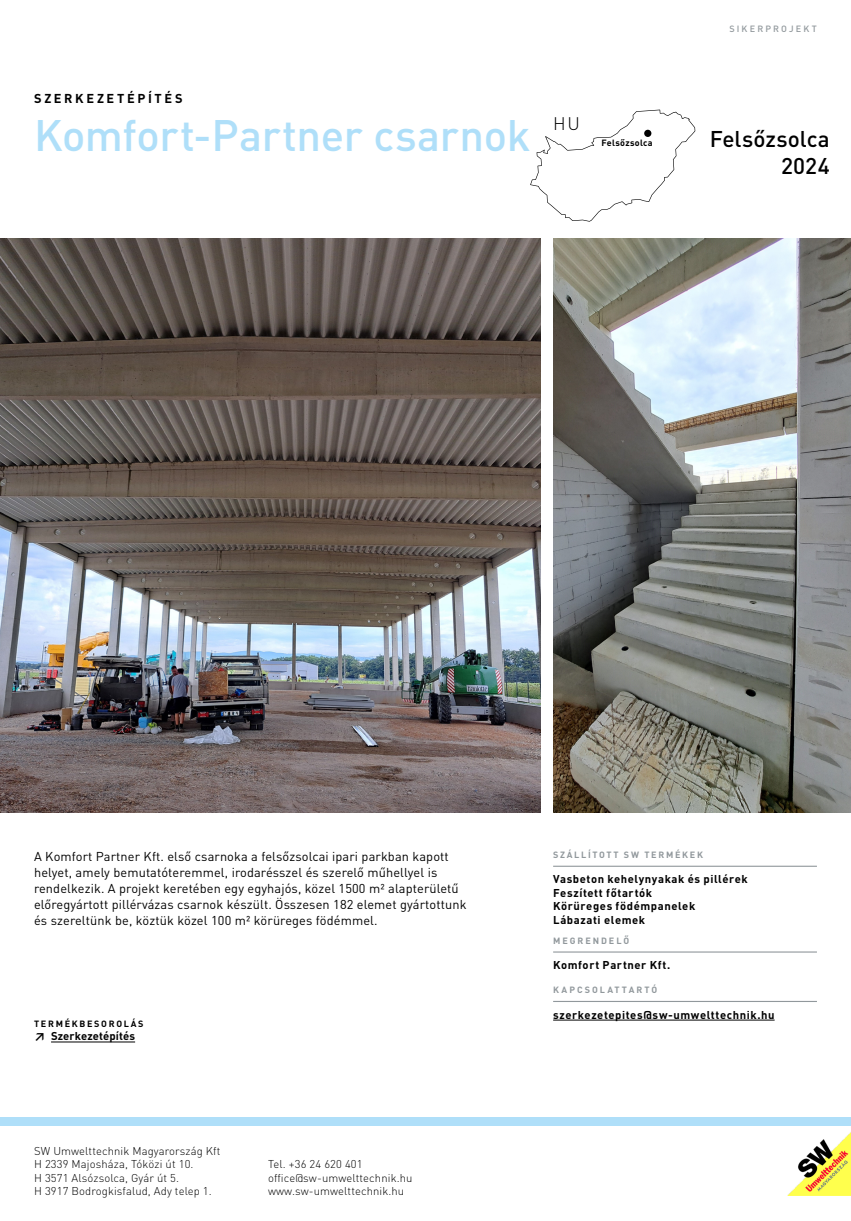
<style>
.page{position:relative;width:851px;height:1221px;background:#fff}
.page>*{position:absolute;margin:0;border:0;box-sizing:border-box;transform-origin:0 0}
.t1{font:500 43.5px "DIN Pro";letter-spacing:-.01em;color:#afdff9}
.t2{font:500 22.5px/27px "DIN Pro";letter-spacing:.005em;color:#000;text-align:right}
.t3{font:300 18px "DIN Pro";color:#000}
.t4{font:12.75px/16.2px "DIN Pro";letter-spacing:.01em;color:#000}
.t5{font:700 12.75px "DIN Pro";letter-spacing:.205em;color:#000}
.t6{font:300 11.25px/13.5px "DIN Pro";letter-spacing:.01em;color:#000}
.t7{font:700 11.25px/13.5px "DIN Pro";letter-spacing:.05em;color:#000}
.t8{font:700 11.25px "DIN Pro";letter-spacing:.01em;color:#000}
.t9{font:700 9px "DIN Pro";letter-spacing:.19em;color:#91989c}
.t10{font:700 9px "DIN Pro";letter-spacing:.185em;color:#000}
.t11{font:700 9px "DIN Pro";letter-spacing:.23em;color:#91989c}
.t12{font:500 9px "DIN Pro";letter-spacing:.24em;color:#91989c}
.t13{font:700 9px "DIN Pro";letter-spacing:.03em;color:#000}
.t14{font:700 9px "DIN Pro";letter-spacing:.21em;color:#91989c}
</style>
<div class="page">
<img style="left:0;top:238px;width:540px;height:574px">
<img style="left:553px;top:238px;width:297px;height:574px">
<div style="left:0;top:1117px;width:850px;height:8px;background:#afdff9"></div>
<svg style="left:530px;top:110px;width:165px;height:112px"></svg>
<img style="left:788px;top:1133px;width:62px;height:62px">
<hr style="left:51px;top:1041px;width:84px;height:1px;background:#000">
<hr style="left:553px;top:865px;width:263px;height:1px;background:#91989c">
<hr style="left:553px;top:951px;width:263px;height:1px;background:#91989c">
<hr style="left:553px;top:1000px;width:263px;height:1px;background:#91989c">
<hr style="left:553px;top:1019px;width:221px;height:1px;background:#000">
<div style="left:644px;top:130px;width:7px;height:7px;background:#000;border-radius:50%"></div>
<p class="t12" style="left:729px;top:23px;width:89px">SIKERPROJEKT</p>
<p class="t5" style="left:34px;top:90px;width:150px">SZERKEZETÉPÍTÉS</p>
<h1 class="t1" style="left:34px;top:106px;width:498px">Komfort-Partner csarnok</h1>
<h2 class="t2" style="left:709px;top:124px;width:121px">Felsőzsolca<br>2024</h2>
<h3 class="t3" style="left:553px;top:111px;width:28px">HU</h3>
<p class="t13" style="left:601px;top:136px;width:53px">Felsőzsolca</p>
<p class="t4" style="left:34px;top:847px;width:434px">A Komfort Partner Kft. első csarnoka a felsőzsolcai ipari parkban kapott helyet, amely bemutatóteremmel, irodarésszel és szerelő műhellyel is rendelkezik. A projekt keretében egy egyhajós, közel 1500 m² alapterületű előregyártott pillérvázas csarnok készült. Összesen 182 elemet gyártottunk és szereltünk be, köztük közel 100 m² körüreges födémmel.</p>
<p class="t10" style="left:34px;top:1017px;width:111px">TERMÉKBESOROLÁS</p>
<p class="t8" style="left:34px;top:1028px;width:103px">↗ Szerkezetépítés</p>
<p class="t6" style="left:34px;top:1143px;width:188px">SW Umwelttechnik Magyarország Kft<br>H 2339 Majosháza, Tóközi út 10.<br>H 3571 Alsózsolca, Gyár út 5.<br>H 3917 Bodrogkisfalud, Ady telep 1.</p>
<p class="t6" style="left:268px;top:1157px;width:146px">Tel. +36 24 620 401 office@sw-umwelttechnik.hu www.sw-umwelttechnik.hu</p>
<p class="t9" style="left:553px;top:848px;width:151px">SZÁLLÍTOTT SW TERMÉKEK</p>
<p class="t7" style="left:553px;top:872px;width:196px">Vasbeton kehelynyakak és pillérek<br>Feszített főtartók<br>Körüreges födémpanelek<br>Lábazati elemek</p>
<p class="t14" style="left:553px;top:934px;width:78px">MEGRENDELŐ</p>
<p class="t7" style="left:553px;top:957px;width:119px">Komfort Partner Kft.</p>
<p class="t11" style="left:553px;top:983px;width:106px">KAPCSOLATTARTÓ</p>
<p class="t7" style="left:553px;top:1007px;width:223px">szerkezetepites@sw-umwelttechnik.hu</p>
</div>
